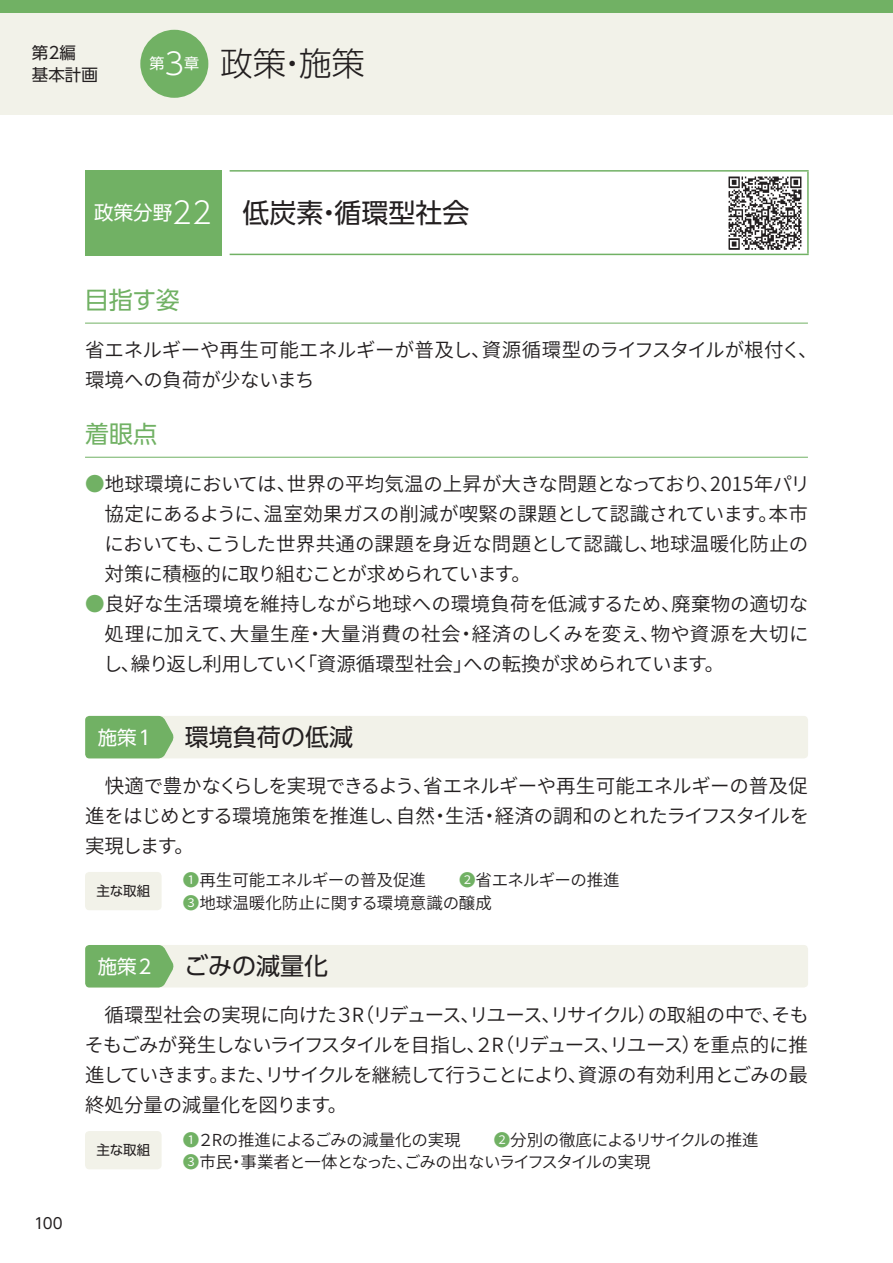
<style>
.page{position:relative;width:893px;height:1263px;background:#fff}
.page>*{position:absolute;margin:0;border:0;box-sizing:border-box;transform-origin:0 0}
.t1{font:300 33px "UD Shin Go Pro";color:#231f20}
.t2{font:27px "UD Shin Go Pro";color:#231f20}
.t3{font:24px "UD Shin Go Pro";color:#231f20}
.t4{font:24px "UD Shin Go Pro";letter-spacing:-.005em;color:#71b164}
.t5{font:600 19.5px/30px "Noto Sans CJ Kjp";letter-spacing:-.02em;color:#231f20;text-align:justify}
.t6{font:19.5px "UD Shin Go Pro";color:#fff}
.t7{font:600 16.5px/22.5px "Noto Sans CJ Kjp";letter-spacing:-.02em;color:#231f20}
.t8{font:16.5px/22.5px "UD Shin Go Pro";color:#231f20}
.t9{font:15px "UD Shin Go Pro";color:#231f20}
.t10{font:13.5px "UD Shin Go Pro";letter-spacing:-.005em;color:#231f20}
.s1{font-size:30px;color:#fff}
.s2{font-weight:300;font-size:30px}
.s3{color:#71b164}
</style>
<div class="page">
<img style="left:723px;top:176px;width:84px;height:78px">
<div style="left:0;top:0;width:893px;height:115px;background:#f2f2e9"></div>
<div style="left:0;top:0;width:893px;height:13px;background:#71b164"></div>
<div style="left:140px;top:30px;width:68px;height:68px;background:#71b164;border-radius:50%"></div>
<hr style="left:85px;top:323px;width:723px;height:1px;background:#71b164">
<div style="left:85px;top:170px;width:136px;height:85px;background:#71b164"></div>
<div style="left:85px;top:716px;width:723px;height:42px;background:#f2f2e9;border-radius:4px"></div>
<svg style="left:85px;top:716px;width:89px;height:42px;background:#79b56c"></svg>
<div style="left:85px;top:872px;width:77px;height:38px;background:#f2f2e9;border-radius:4px"></div>
<div style="left:85px;top:945px;width:723px;height:42px;background:#f2f2e9;border-radius:4px"></div>
<svg style="left:85px;top:945px;width:89px;height:42px;background:#79b56c"></svg>
<div style="left:85px;top:1131px;width:77px;height:38px;background:#f2f2e9;border-radius:4px"></div>
<hr style="left:230px;top:170px;width:579px;height:2px;background:#71b164">
<hr style="left:807px;top:172px;width:2px;height:82px;background:#71b164">
<hr style="left:230px;top:254px;width:579px;height:1px;background:#71b164">
<hr style="left:85px;top:457px;width:723px;height:1px;background:#71b164">
<p class="t8" style="left:32px;top:41px;width:67px">第２編<br>基本計画</p>
<h1 class="t1" style="left:149px;top:37px;width:217px"><sup>第</sup><span class="s1">3</span><sup>章</sup> 政策・施策</h1>
<p class="t6" style="left:94px;top:197px;width:119px">政策分野<span class="s2">22</span></p>
<p class="t4" style="left:85px;top:281px;width:97px">目指す姿</p>
<h2 class="t2" style="left:242px;top:191px;width:228px">低炭素・循環型社会</h2>
<p class="t5" style="left:85px;top:335px;width:734px">省エネルギーや再生可能エネルギーが普及し、資源循環型のライフスタイルが根付く、環境への負荷が少ないまち</p>
<p class="t4" style="left:85px;top:415px;width:73px">着眼点</p>
<p class="t5" style="left:104px;top:469px;width:707px;text-indent:-19px"><span class="s3">●</span>地球環境においては、世界の平均気温の上昇が大きな問題となっており、2015年パリ協定にあるように、温室効果ガスの削減が喫緊の課題として認識されています。本市においても、こうした世界共通の課題を身近な問題として認識し、地球温暖化防止の対策に積極的に取り組むことが求められています。</p>
<p class="t5" style="left:103px;top:589px;width:707px;text-indent:-18px"><span class="s3">●</span>良好な生活環境を維持しながら地球への環境負荷を低減するため、廃棄物の適切な処理に加えて、大量生産・大量消費の社会・経済のしくみを変え、物や資源を大切にし、繰り返し利用していく「資源循環型社会」への転換が求められています。</p>
<p class="t6" style="left:98px;top:721px;width:55px">施策1</p>
<p class="t3" style="left:185px;top:718px;width:170px">環境負荷の低減</p>
<p class="t5" style="left:85px;top:771px;width:726px">　快適で豊かなくらしを実現できるよう、省エネルギーや再生可能エネルギーの普及促進をはじめとする環境施策を推進し、自然・生活・経済の調和のとれたライフスタイルを実現します。</p>
<p class="t10" style="left:96px;top:880px;width:55px">主な取組</p>
<p class="t7" style="left:183px;top:869px;width:438px"><span class="s3">❶</span>再生可能エネルギーの普及促進　　<span class="s3">❷</span>省エネルギーの推進<br><span class="s3">❸</span>地球温暖化防止に関する環境意識の醸成</p>
<p class="t6" style="left:98px;top:950px;width:55px">施策2</p>
<p class="t3" style="left:184px;top:947px;width:146px">ごみの減量化</p>
<p class="t5" style="left:84px;top:1000px;width:726px">　循環型社会の実現に向けた３R（リデュース、リユース、リサイクル）の取組の中で、そもそもごみが発生しないライフスタイルを目指し、２R（リデュース、リユース）を重点的に推進していきます。また、リサイクルを継続して行うことにより、資源の有効利用とごみの最終処分量の減量化を図ります。</p>
<p class="t9" style="left:34px;top:1211px;width:30px">100</p>
<p class="t10" style="left:96px;top:1139px;width:55px">主な取組</p>
<p class="t7" style="left:183px;top:1128px;width:577px"><span class="s3">❶</span>２Rの推進によるごみの減量化の実現　　<span class="s3">❷</span>分別の徹底によるリサイクルの推進<br><span class="s3">❸</span>市民・事業者と一体となった、ごみの出ないライフスタイルの実現</p>
</div>
